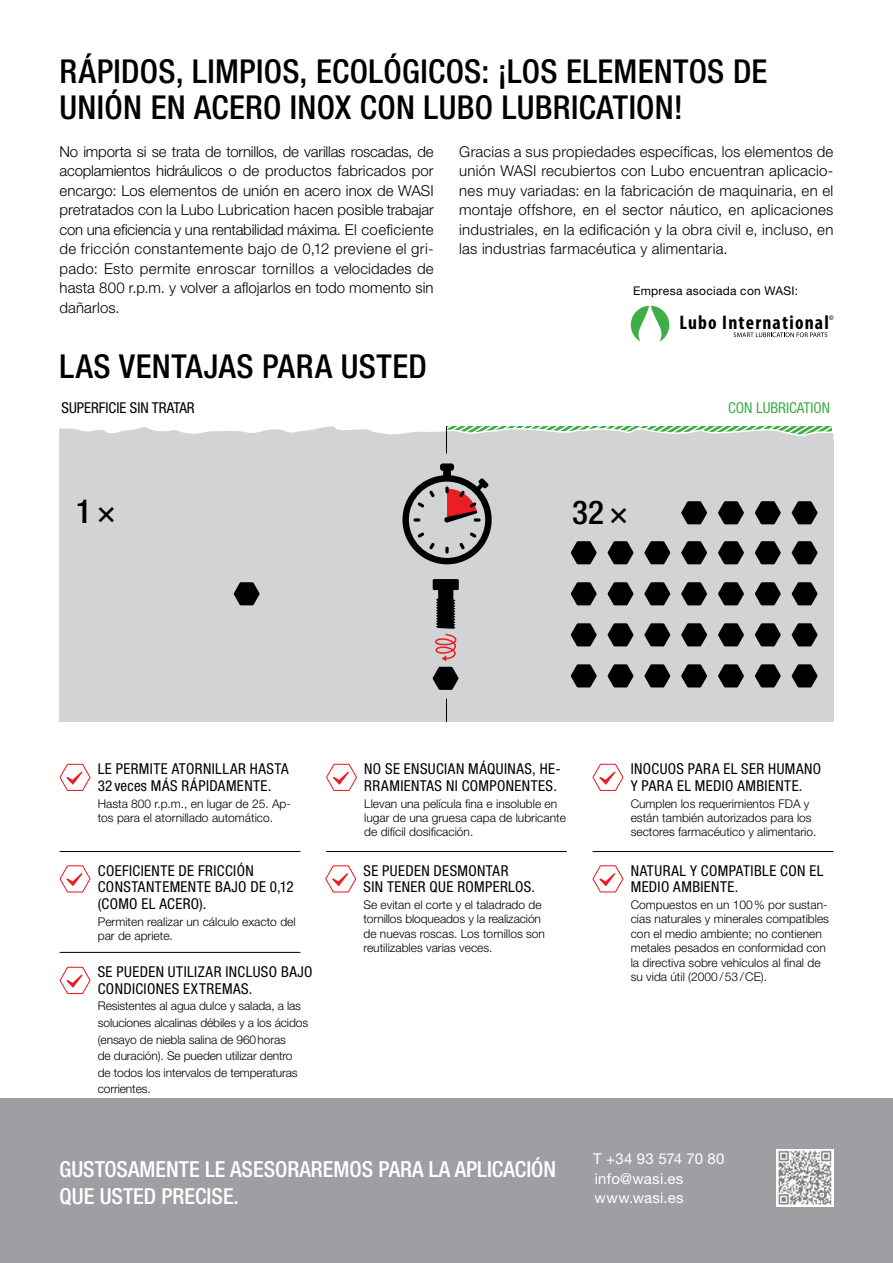
<style>
.page{position:relative;width:893px;height:1263px;background:#fff}
.page>*{position:absolute;margin:0;border:0;box-sizing:border-box;transform-origin:0 0}
.t1{font:500 condensed 33px/36.3px "Helvetica Neue LT Std";letter-spacing:.01em;color:#000}
.t2{font:500 condensed 22.2px "Helvetica Neue LT Std";color:#fff}
.t3{font:700 condensed 19.8px "Myriad Pro";letter-spacing:.06em;color:#000}
.t4{font:300 15px/19.5px "Helvetica Neue LT Std";letter-spacing:.01em;color:#000;text-align:justify}
.t5{font:condensed 15px/16.5px "Helvetica Neue LT Std";letter-spacing:.025em;color:#000}
.t6{font:15px/19.5px "Helvetica Neue LT Std";letter-spacing:.015em;color:#fff}
.t7{font:condensed 15px "Helvetica Neue LT Std";color:#000}
.t8{font:condensed 15px "Helvetica Neue LT Std";color:#3fae49}
.t9{font:300 12px/14.4px "Helvetica Neue LT Std";color:#000}
.t10{font:12px "Helvetica Neue LT Std";letter-spacing:.025em;color:#000}
.t11{font:700 condensed 6.9px "Myriad Pro";color:#000}
</style>
<div class="page">
<div style="left:59px;top:441px;width:775px;height:281px;background:#d1d3d4"></div>
<div style="left:0;top:1098px;width:893px;height:165px;background:#9d9fa2"></div>
<svg style="left:631px;top:306px;width:38px;height:36px"></svg>
<svg style="left:733px;top:332px;width:94px;height:5px"></svg>
<svg style="left:59px;top:764px;width:32px;height:27px"></svg>
<svg style="left:59px;top:967px;width:32px;height:27px"></svg>
<svg style="left:592px;top:764px;width:32px;height:27px"></svg>
<svg style="left:326px;top:764px;width:31px;height:27px"></svg>
<svg style="left:592px;top:865px;width:32px;height:27px"></svg>
<svg style="left:325px;top:865px;width:31px;height:27px"></svg>
<svg style="left:59px;top:865px;width:32px;height:27px"></svg>
<svg style="left:233px;top:582px;width:27px;height:23px"></svg>
<svg style="left:644px;top:664px;width:26px;height:23px"></svg>
<svg style="left:644px;top:623px;width:26px;height:23px"></svg>
<svg style="left:644px;top:582px;width:26px;height:23px"></svg>
<svg style="left:607px;top:664px;width:27px;height:23px"></svg>
<svg style="left:571px;top:664px;width:26px;height:23px"></svg>
<svg style="left:607px;top:623px;width:27px;height:23px"></svg>
<svg style="left:571px;top:623px;width:26px;height:23px"></svg>
<svg style="left:607px;top:582px;width:27px;height:23px"></svg>
<svg style="left:571px;top:582px;width:26px;height:23px"></svg>
<svg style="left:681px;top:664px;width:26px;height:23px"></svg>
<svg style="left:681px;top:623px;width:26px;height:23px"></svg>
<svg style="left:681px;top:582px;width:26px;height:23px"></svg>
<svg style="left:718px;top:664px;width:26px;height:23px"></svg>
<svg style="left:718px;top:623px;width:26px;height:23px"></svg>
<svg style="left:718px;top:582px;width:26px;height:23px"></svg>
<svg style="left:755px;top:664px;width:26px;height:23px"></svg>
<svg style="left:755px;top:623px;width:26px;height:23px"></svg>
<svg style="left:755px;top:582px;width:26px;height:23px"></svg>
<svg style="left:791px;top:664px;width:27px;height:23px"></svg>
<svg style="left:791px;top:623px;width:27px;height:23px"></svg>
<svg style="left:791px;top:582px;width:27px;height:23px"></svg>
<svg style="left:432px;top:579px;width:27px;height:111px"></svg>
<svg style="left:446px;top:699px;width:1px;height:23px"></svg>
<svg style="left:59px;top:426px;width:775px;height:138px"></svg>
<hr style="left:60px;top:851px;width:240px;height:1px;background:#000">
<hr style="left:60px;top:952px;width:240px;height:1px;background:#000">
<hr style="left:326px;top:851px;width:241px;height:1px;background:#000">
<hr style="left:593px;top:851px;width:240px;height:1px;background:#000">
<div style="left:776px;top:1149px;width:58px;height:57px;background:#fff"></div>
<img style="left:778px;top:1150px;width:54px;height:55px">
<h1 class="t1" style="left:59px;top:53px;width:709px">RÁPIDOS, LIMPIOS, ECOLÓGICOS: ¡LOS ELEMENTOS DE<br>UNIÓN EN ACERO INOX CON LUBO LUBRIC</h1>
<h1 class="t1" style="left:597px;top:89px;width:32px">ATION</h1>
<h1 class="t1" style="left:674px;top:89px;width:11px">!</h1>
<p class="t4" style="left:60px;top:141px;width:376px">No importa si se trata de tornillos, de varillas roscadas, de acoplamientos hidráulicos o de productos fabricados por encargo: Los elementos de unión en acero inox de WASI pretratados con la Lubo Lubrication hacen posible trabajar con una eficiencia y una rentabilidad máxima. El coeficiente de fricción constantemente bajo de 0,12 previene el gri&shy;pado: Esto permite enroscar tornillos a velocidades de hasta 800 r.p.m. y volver a aflojarlos en todo momento sin dañarlos.</p>
<p class="t4" style="left:459px;top:141px;width:376px">Gracias a sus propiedades específicas, los elementos de unión WASI recubiertos con Lubo encuentran aplicacio&shy;nes muy variadas: en la fabricación de maquinaria, en el montaje offshore, en el sector náutico, en aplicaciones industriales, en la edificación y la obra civil e, incluso, en las industrias farmacéutica y alimentaria.</p>
<p class="t10" style="left:633px;top:283px;width:166px">Empresa asociada con WASI:</p>
<h3 class="t3" style="left:679px;top:310px;width:151px">Lubo International</h3>
<p class="t11" style="left:829px;top:313px;width:6px">©</p>
<h1 class="t1" style="left:60px;top:347px;width:369px">LAS VENTAJAS PARA USTED</h1>
<p class="t7" style="left:62px;top:399px;width:135px">SUPERFICIE SIN TRATAR</p>
<p class="t8" style="left:728px;top:399px;width:104px">CON LUBRICATION</p>
<h1 class="t1" style="left:76px;top:493px;width:42px">1×</h1>
<h1 class="t1" style="left:572px;top:493px;width:58px">32×</h1>
<p class="t5" style="left:98px;top:761px;width:192px">LE PERMITE ATORNILLAR HASTA<br>32 VECES MÁS RÁPIDAMENTE.</p>
<p class="t9" style="left:98px;top:796px;width:195px">Hasta 800 r.p.m., en lugar de 25. Ap&shy;tos para el atornillado automático.</p>
<p class="t5" style="left:98px;top:862px;width:197px">COEFICIENTE DE FRICCIÓN<br>CONSTANTEMENTE BAJO DE 0,12 (COMO EL ACERO).</p>
<p class="t9" style="left:98px;top:914px;width:199px">Permiten realizar un cálculo exacto del par de apriete.</p>
<p class="t5" style="left:98px;top:964px;width:216px">SE PUEDEN UTILIZAR INCLUSO BAJO<br>CONDICIONES EXTREMAS.</p>
<p class="t9" style="left:98px;top:998px;width:212px;line-height:16.5px">Resistentes al agua dulce y salada, a las soluciones alcalinas débiles y a los ácidos (ensayo de niebla salina de 960horas<br>de duración). Se pueden utilizar dentro de todos los intervalos de temperaturas corrientes.</p>
<p class="t5" style="left:364px;top:761px;width:198px">NO SE ENSUCIAN MÁQUINAS, HE-<br>RRAMIENTAS NI COMPONENTES.</p>
<p class="t9" style="left:364px;top:796px;width:203px">Llevan una película fina e insoluble en lugar de una gruesa capa de lubricante de difícil dosificación.</p>
<p class="t5" style="left:363px;top:862px;width:173px">SE PUEDEN DESMONTAR<br>SIN TENER QUE ROMPERLOS.</p>
<p class="t9" style="left:363px;top:897px;width:183px">Se evitan el corte y el taladrado de tornillos bloqueados y la realización de nuevas roscas. Los tornillos son reutilizables varias veces.</p>
<h2 class="t2" style="left:60px;top:1156px;width:24px">GUSTOS</h2>
<h2 class="t2" style="left:128px;top:1156px;width:25px">AMENTE</h2>
<h2 class="t2" style="left:205px;top:1156px;width:49px">LE ASESOR</h2>
<h2 class="t2" style="left:299px;top:1156px;width:25px">AREMOS</h2>
<h2 class="t2" style="left:378px;top:1156px;width:98px">PARA LA APLIC</h2>
<h2 class="t2" style="left:503px;top:1156px;width:23px">ACIÓN</h2>
<h2 class="t2" style="left:60px;top:1183px;width:53px">QUE USTED</h2>
<h2 class="t2" style="left:162px;top:1183px;width:12px">PRECISE</h2>
<h2 class="t2" style="left:234px;top:1183px;width:7px">.</h2>
<p class="t5" style="left:631px;top:761px;width:192px">INOCUOS PARA EL SER HUMANO<br>Y PARA EL MEDIO AMBIENTE.</p>
<p class="t9" style="left:631px;top:796px;width:187px">Cumplen los requerimientos FDA y están también autorizados para los sectores farmacéutico y alimentario.</p>
<p class="t5" style="left:631px;top:862px;width:193px">NATURAL Y COMPATIBLE CON EL<br>MEDIO AMBIENTE.</p>
<p class="t9" style="left:631px;top:897px;width:200px">Compuestos en un 100% por sustan&shy;cias naturales y minerales compatibles con el medio ambiente; no contienen metales pesados en conformidad con la directiva sobre vehículos al final de su vida útil (2000/53/CE).</p>
<p class="t6" style="left:593px;top:1149px;width:133px">T +34 93 574 70 80 info@wasi.es www.wasi.es</p>
</div>
